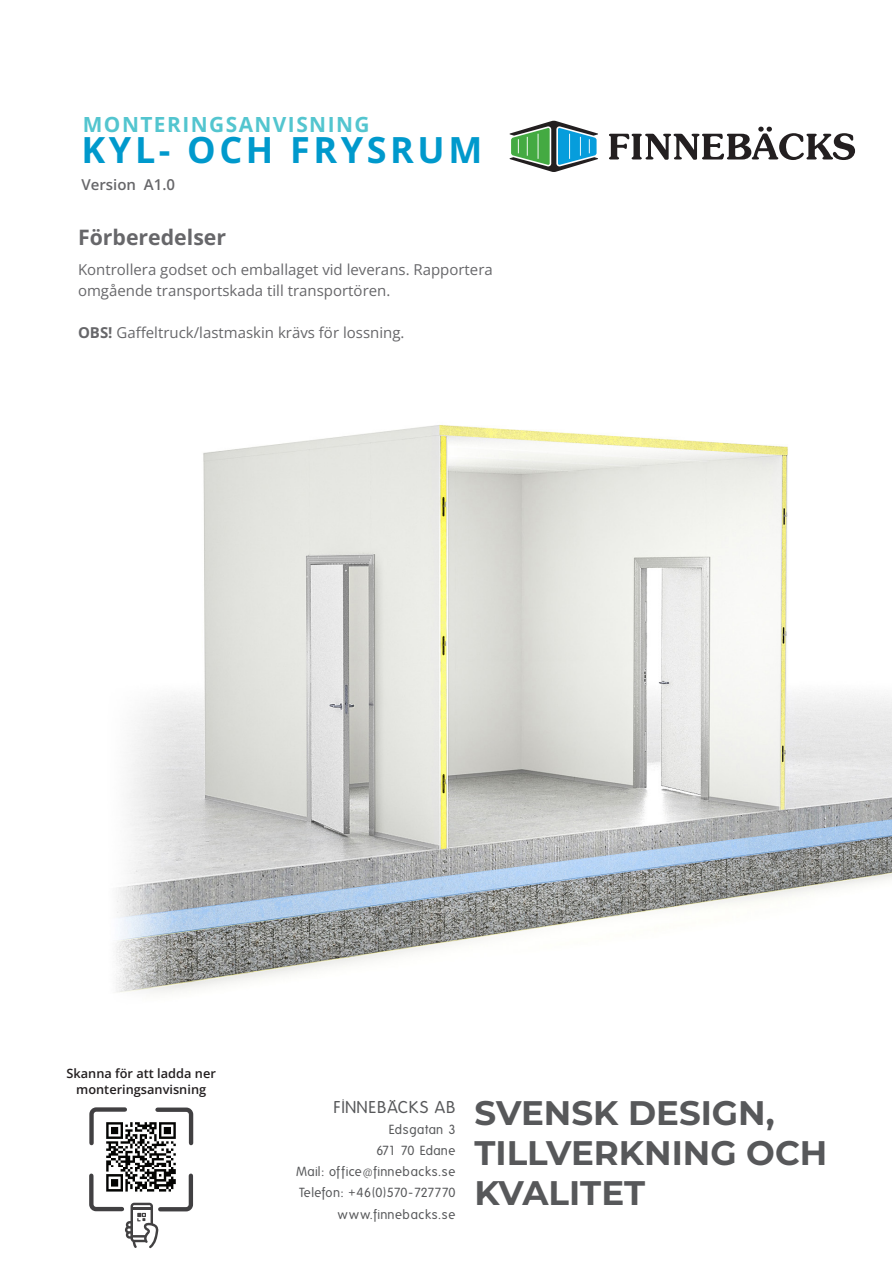
<style>
.page{position:relative;width:893px;height:1263px;background:#fff}
.page>*{position:absolute;margin:0;border:0;box-sizing:border-box;transform-origin:0 0}
.t1{font:700 36px "Open Sans";letter-spacing:.1em;color:#09c}
.t2{font:700 34.05px/40.5px "Montserrat";color:#57585a}
.t3{font:700 21.3px "Open Sans";color:#67676a}
._3rd_Headline__12_pt{font:700 20.85px "Open Sans";letter-spacing:.07em;color:#53c5cf}
.t4{font:16.65px "Folks";letter-spacing:.055em;color:#57585a}
.t5{font:15px/21px "Open Sans";color:#67676a}
.t6{font:600 15px "Open Sans";color:#67676a}
.t7{font:12.9px/21.1px "Folks";letter-spacing:.035em;color:#57585a;text-align:right}
.t8{font:12.9px "Folks";letter-spacing:.01em;color:#57585a}
.t9{font:600 12.75px/15.3px "Open Sans";color:#231f20;text-align:center}
.s1{font-weight:700}
</style>
<div class="page">
<img style="left:116px;top:425px;width:776px;height:568px">
<svg style="left:89px;top:1107px;width:104px;height:141px"></svg>
<div style="left:102px;top:1121px;width:79px;height:78px;background:#fff"></div>
<img style="left:102px;top:1117px;width:79px;height:75px">
<svg style="left:609px;top:127px;width:246px;height:33px"></svg>
<svg style="left:509px;top:121px;width:89px;height:51px"></svg>
<p class="_3rd_Headline__12_pt" style="left:83px;top:110px;width:288px">MONTERINGSANVISNING</p>
<p class="t1" style="left:81px;top:125px;width:402px">KYL- OCH FRYSRUM</p>
<p class="t6" style="left:81px;top:174px;width:95px">Version A1.0</p>
<p class="t3" style="left:78px;top:223px;width:150px">Förberedelser</p>
<p class="t5" style="left:78px;top:259px;width:416px">Kontrollera godset och emballaget vid leverans. Rapportera omgående transportskada till transportören.</p>
<p class="t5" style="left:78px;top:322px;width:328px"><span class="s1">OBS!</span> Gaffeltruck/lastmaskin krävs för lossning.</p>
<p class="t9" style="left:67px;top:1066px;width:151px">Skanna för att ladda ner monteringsanvisning</p>
<p class="t4" style="left:333px;top:1098px;width:123px">FINNEBÄCKS AB</p>
<p class="t7" style="left:389px;top:1119px;width:68px">Edsgatan 3</p>
<p class="t8" style="left:376px;top:1143px;width:81px">671 70 Edane</p>
<p class="t7" style="left:296px;top:1161px;width:161px">Mail: office@finnebacks.se</p>
<p class="t7" style="left:299px;top:1182px;width:158px">Telefon: +46(0)570-727770 www.finnebacks.se</p>
<p class="t2" style="left:474px;top:1090px;width:302px">SVENSK DESIGN,</p>
<p class="t2" style="left:474px;top:1131px;width:354px">TILLVERKNING OCH<br>KVALITET</p>
</div>
